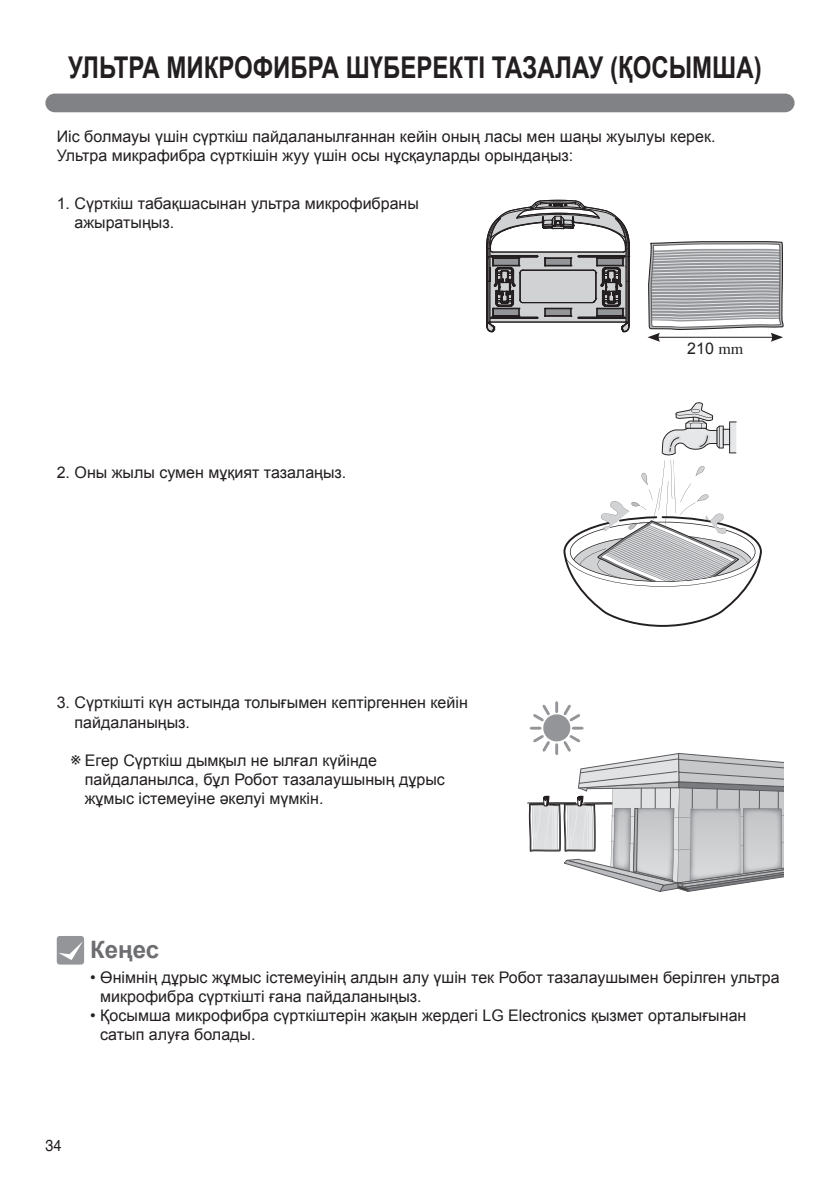
<style>
.page{position:relative;width:840px;height:1191px;background:#fff}
.page>*{position:absolute;margin:0;border:0;box-sizing:border-box;transform-origin:0 0}
.t1{font:700 30px "Arial";color:#231f20;scale:.8 1}
.t2{font:700 24px "Arial";color:#6d6e71}
.t3{font:16px/19.2px "Arial";color:#231f20}
.t4{font:16px "Helvetica";color:#231f20;scale:.9 1}
.s1{font-family:"Helvetica"}
.s2{font-family:"Times"}
</style>
<div class="page">
<div style="left:45px;top:94px;width:749px;height:18px;background:#808285;border-radius:9px"></div>
<svg style="left:486px;top:200px;width:143px;height:132px"></svg>
<svg style="left:563px;top:402px;width:198px;height:225px"></svg>
<div style="left:543px;top:714px;width:27px;height:27px;background:#939598;border-radius:50%"></div>
<svg style="left:555px;top:701px;width:28px;height:28px"></svg>
<svg style="left:529px;top:704px;width:20px;height:25px"></svg>
<svg style="left:527px;top:735px;width:255px;height:156px"></svg>
<svg style="left:647px;top:241px;width:136px;height:101px"></svg>
<div style="left:57px;top:936px;width:27px;height:28px;background:#939598;border-radius:3px"></div>
<svg style="left:59px;top:941px;width:24px;height:19px"></svg>
<h1 class="t1" style="left:68px;top:48px;width:868px">УЛЬТРА МИКРОФИБРА ШҮБЕРЕКТІ ТАЗАЛАУ (ҚОСЫМША)</h1>
<p class="t3" style="left:57px;top:127px;width:660px">Иіс болмауы үшін сүрткіш пайдаланылғаннан кейін оның ласы мен шаңы жуылуы керек.<br>Ультра микрафибра сүрткішін жуу үшін осы нұсқауларды орындаңыз:</p>
<p class="t3" style="left:74px;top:194px;width:346px;text-indent:-18px">1. Сүрткіш табақшасынан ультра микрофибраны ажыратыңыз.</p>
<p class="t3" style="left:57px;top:463px;width:291px">2. Оны жылы сумен мұқият тазалаңыз.</p>
<p class="t3" style="left:74px;top:693px;width:394px;text-indent:-18px">3. Сүрткішті күн астында толығымен кептіргеннен кейін пайдаланыңыз.</p>
<p class="t3" style="left:85px;top:751px;width:361px;text-indent:-14px"><span class="s1">※</span> Егер Сүрткіш дымқыл не ылғал күйінде пайдаланылса, бұл Робот тазалаушының дұрыс жұмыс істемеуіне әкелуі мүмкін.</p>
<h2 class="t2" style="left:90px;top:933px;width:70px">Кеңес</h2>
<p class="t3" style="left:687px;top:338px;width:58px">210 <span class="s2">mm</span></p>
<p class="t3" style="left:100px;top:967px;width:680px;text-indent:-10px">• Өнімнің дұрыс жұмыс істемеуінің алдын алу үшін тек Робот тазалаушымен берілген ультра микрофибра сүрткішті ғана пайдаланыңыз.</p>
<p class="t3" style="left:100px;top:1006px;width:647px;text-indent:-10px">• Қосымша микрофибра сүрткіштерін жақын жердегі LG Electronics қызмет орталығынан сатып алуға болады.</p>
<p class="t4" style="left:45px;top:1139px;width:19px">34</p>
</div>
